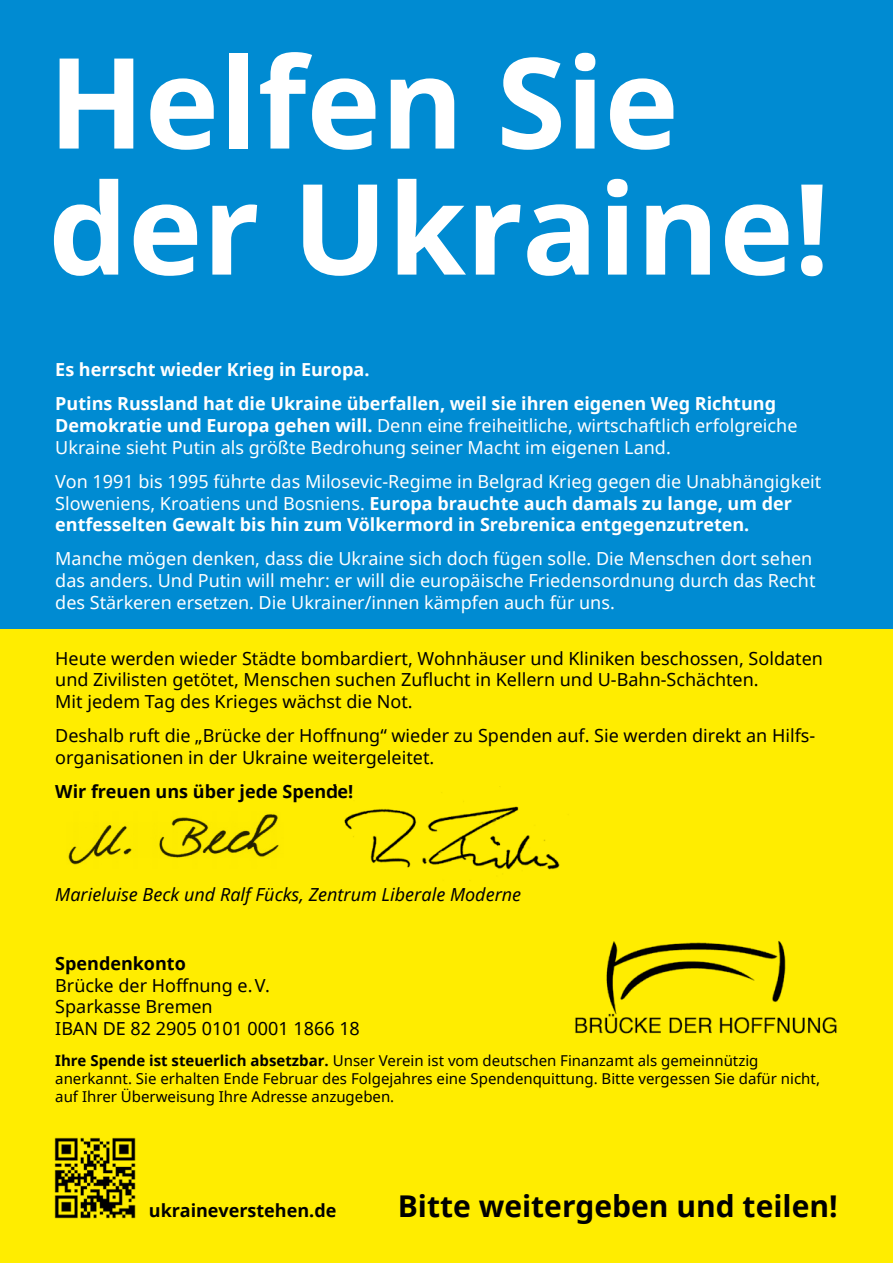
<style>
.page{position:relative;width:893px;height:1263px;background:#fff}
.page>*{position:absolute;margin:0;border:0;box-sizing:border-box;transform-origin:0 0}
.t1{font:700 126px/126px "Noto Sans";color:#fff}
.t2{font:700 30px "Noto Sans";color:#000}
.t3{font:18px/21.6px "Noto Sans";color:#fff}
.t4{font:18px/21.6px "Noto Sans";color:#000}
.t5{font:700 18px/34.3px "Noto Sans";color:#fff}
.t6{font:700 18px "Noto Sans";color:#000}
.t7{font:italic 18px "Noto Sans";color:#000}
.t8{font:15px/18px "Noto Sans";color:#000}
.s1{font-weight:700}
</style>
<div class="page">
<div style="left:0;top:0;width:893px;height:632px;background:#008bd2"></div>
<div style="left:0;top:629px;width:893px;height:634px;background:#ffed00"></div>
<img style="left:575px;top:941px;width:262px;height:93px">
<img style="left:54px;top:1137px;width:82px;height:82px">
<img style="left:68px;top:814px;width:211px;height:51px">
<img style="left:344px;top:806px;width:216px;height:64px">
<h1 class="t1" style="left:48px;top:37px;width:783px">Helfen Sie der Ukraine!</h1>
<p class="t5" style="left:55px;top:352px;width:722px">Es herrscht wieder Krieg in Europa.<br>Putins Russland hat die Ukraine überfallen, weil sie ihren eigenen Weg Richtung</p>
<p class="t3" style="left:55px;top:414px;width:744px"><span class="s1">Demokratie und Europa gehen will.</span> Denn eine freiheitliche, wirtschaftlich erfolgreiche<br>Ukraine sieht Putin als größte Bedrohung seiner Macht im eigenen Land.</p>
<p class="t3" style="left:55px;top:470px;width:768px">Von 1991 bis 1995 führte das Milosevic-Regime in Belgrad Krieg gegen die Unabhängigkeit<br>Sloweniens, Kroatiens und Bosniens. <span class="s1">Europa brauchte auch damals zu lange, um der entfesselten Gewalt bis hin zum Völkermord in Srebrenica entgegenzutreten.</span></p>
<p class="t3" style="left:55px;top:548px;width:762px">Manche mögen denken, dass die Ukraine sich doch fügen solle. Die Menschen dort sehen das anders. Und Putin will mehr: er will die europäische Friedensordnung durch das Recht des Stärkeren ersetzen. Die Ukrainer/innen kämpfen auch für uns.</p>
<p class="t4" style="left:55px;top:647px;width:769px">Heute werden wieder Städte bombardiert, Wohnhäuser und Kliniken beschossen, Soldaten und Zivilisten getötet, Menschen suchen Zuflucht in Kellern und U-Bahn-Schächten.<br>Mit jedem Tag des Krieges wächst die Not.</p>
<p class="t4" style="left:55px;top:724px;width:761px">Deshalb ruft die „Brücke der Hoffnung“ wieder zu Spenden auf. Sie werden direkt an Hilfs&shy;organisationen in der Ukraine weitergeleitet.</p>
<p class="t6" style="left:55px;top:779px;width:300px">Wir freuen uns über jede Spende!</p>
<p class="t7" style="left:55px;top:882px;width:467px">Marieluise Beck und Ralf Fücks, Zentrum Liberale Moderne</p>
<p class="t6" style="left:55px;top:951px;width:132px">Spendenkonto</p>
<p class="t4" style="left:55px;top:974px;width:306px">Brücke der Hoffnung e.V.<br>Sparkasse Bremen<br>IBAN DE 82 2905 0101 0001 1866 18</p>
<p class="t8" style="left:55px;top:1051px;width:766px"><span class="s1">Ihre Spende ist steuerlich absetzbar.</span> Unser Verein ist vom deutschen Finanzamt als gemeinnützig anerkannt. Sie erhalten Ende Februar des Folgejahres eine Spendenquittung. Bitte vergessen Sie dafür nicht, auf Ihrer Überweisung Ihre Adresse anzugeben.</p>
<p class="t6" style="left:149px;top:1198px;width:189px">ukraineverstehen.de</p>
<h2 class="t2" style="left:398px;top:1185px;width:441px">Bitte weitergeben und teilen!</h2>
</div>
